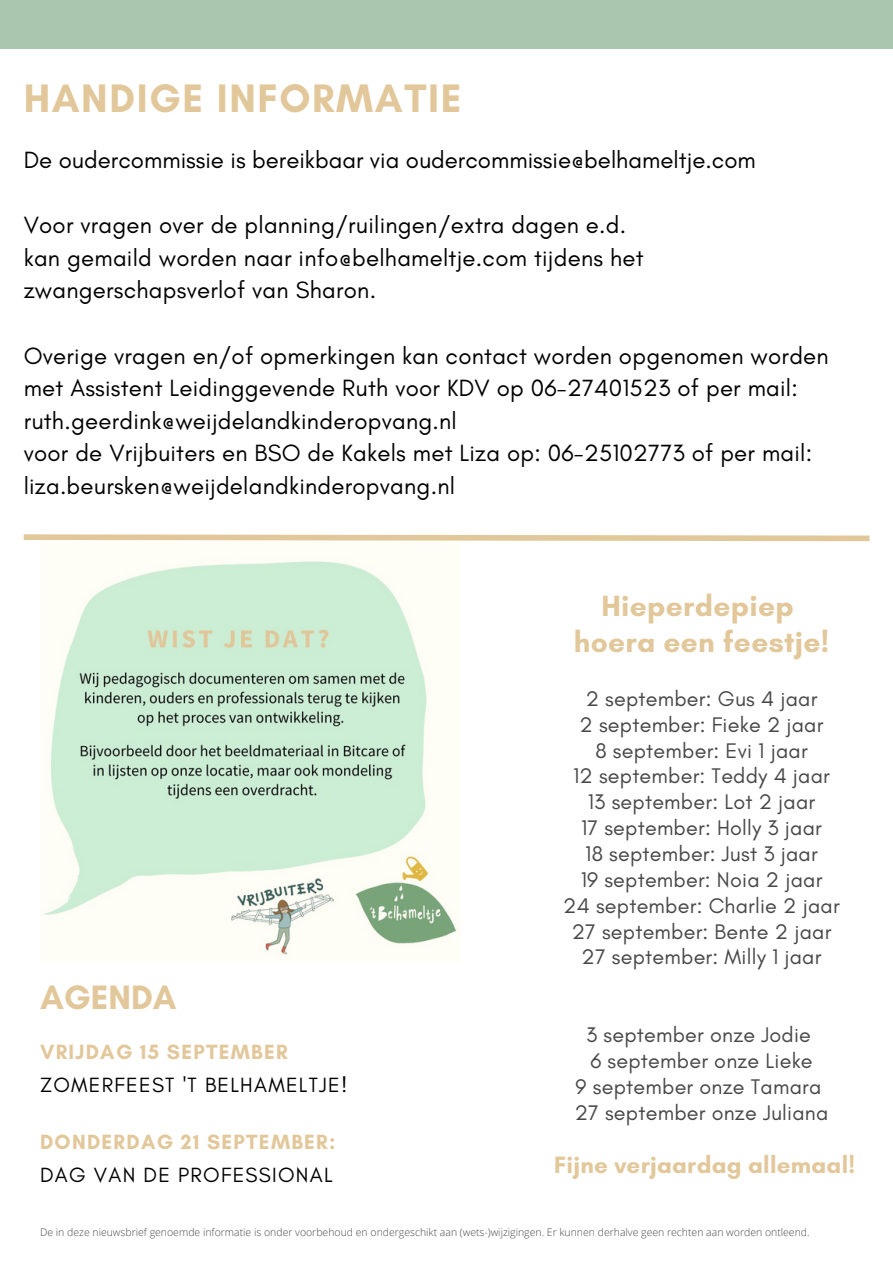
<style>
.page{position:relative;width:893px;height:1264px;background:#fff}
.page>*{position:absolute;margin:0;border:0;box-sizing:border-box;transform-origin:0 0}
.t1{font:700 40.5px "Glacial Indifference";letter-spacing:.04em;color:#e2c79a}
.t2{font:700 34.5px "Glacial Indifference";color:#e2c79a}
.t3{font:700 29.85px "Glacial Indifference";letter-spacing:.01em;color:#e2c79a}
.t4{font:700 24.15px "Glacial Indifference";letter-spacing:.01em;color:#e2c79a}
.t5{font:24px/32.5px "Glacial Indifference";letter-spacing:.01em;color:#000}
.t6{font:21.6px "Glacial Indifference";letter-spacing:.01em;color:#484848}
.t7{font:21px "Glacial Indifference";letter-spacing:.06em;color:#000}
.t8{font:700 21px "Glacial Indifference";letter-spacing:.06em;color:#e2c79a}
.t9{font:300 10.5px "Open Sans";color:#484848}
</style>
<div class="page">
<div style="left:0;top:0;width:892px;height:49px;background:#abc6ae"></div>
<svg style="left:23px;top:534px;width:847px;height:8px"></svg>
<img style="left:40px;top:541px;width:420px;height:415px">
<p class="t1" style="left:24px;top:73px;width:439px">HANDIGE INFORMATIE</p>
<p class="t5" style="left:24px;top:143px;width:733px">De oudercommissie is bereikbaar via oudercommissie@belhameltje.com</p>
<p class="t5" style="left:24px;top:208px;width:604px">Voor vragen over de planning/ruilingen/extra dagen e.d.</p>
<p class="t5" style="left:24px;top:241px;width:621px">kan gemaild worden naar info@belhameltje.com tijdens het zwangerschapsverlof van Sharon.</p>
<p class="t5" style="left:24px;top:339px;width:806px">Overige vragen en/of opmerkingen kan contact worden opgenomen worden met Assistent Leidinggevende Ruth voor KDV op 06-27401523 of per mail: ruth.geerdink@weijdelandkinderopvang.nl</p>
<p class="t5" style="left:24px;top:437px;width:789px">voor de Vrijbuiters en BSO de Kakels met Liza op: 06-25102773 of per mail: liza.beursken@weijdelandkinderopvang.nl</p>
<p class="t2" style="left:40px;top:975px;width:138px">AGENDA</p>
<p class="t8" style="left:40px;top:1039px;width:249px">VRIJDAG 15 SEPTEMBER</p>
<p class="t7" style="left:40px;top:1072px;width:309px">ZOMERFEEST 'T BELHAMELTJE!</p>
<p class="t8" style="left:40px;top:1128px;width:297px">DONDERDAG 21 SEPTEMBER:</p>
<p class="t7" style="left:40px;top:1161px;width:294px">DAG VAN DE PROFESSIONAL</p>
<p class="t3" style="left:601px;top:587px;width:194px">Hieperdepiep</p>
<p class="t3" style="left:574px;top:623px;width:256px">hoera een feestje!</p>
<p class="t6" style="left:585px;top:685px;width:233px">2 september: Gus 4 jaar</p>
<p class="t6" style="left:579px;top:711px;width:245px">2 september: Fieke 2 jaar</p>
<p class="t6" style="left:595px;top:737px;width:214px">8 september: Evi 1 jaar</p>
<p class="t6" style="left:573px;top:762px;width:258px">12 september: Teddy 4 jaar</p>
<p class="t6" style="left:587px;top:788px;width:229px">13 september: Lot 2 jaar</p>
<p class="t6" style="left:581px;top:814px;width:242px">17 september: Holly 3 jaar</p>
<p class="t6" style="left:585px;top:840px;width:234px">18 september: Just 3 jaar</p>
<p class="t6" style="left:580px;top:866px;width:243px">19 september: Noia 2 jaar</p>
<p class="t6" style="left:563px;top:892px;width:278px">24 september: Charlie 2 jaar</p>
<p class="t6" style="left:571px;top:918px;width:261px">27 september: Bente 2 jaar</p>
<p class="t6" style="left:581px;top:943px;width:241px">27 september: Milly 1 jaar</p>
<p class="t6" style="left:586px;top:1021px;width:226px">3 september onze Jodie</p>
<p class="t6" style="left:590px;top:1047px;width:224px">6 september onze Lieke</p>
<p class="t6" style="left:575px;top:1073px;width:247px">9 september onze Tamara</p>
<p class="t6" style="left:574px;top:1099px;width:255px">27 september onze Juliana</p>
<p class="t4" style="left:554px;top:1149px;width:302px">Fijne verjaardag allemaal!</p>
<p class="t9" style="left:40px;top:1225px;width:771px">De in deze nieuwsbrief genoemde informatie is onder voorbehoud en ondergeschikt aan (wets-)wijzigingen. Er kunnen derhalve geen rechten aan worden ontleend.</p>
</div>
